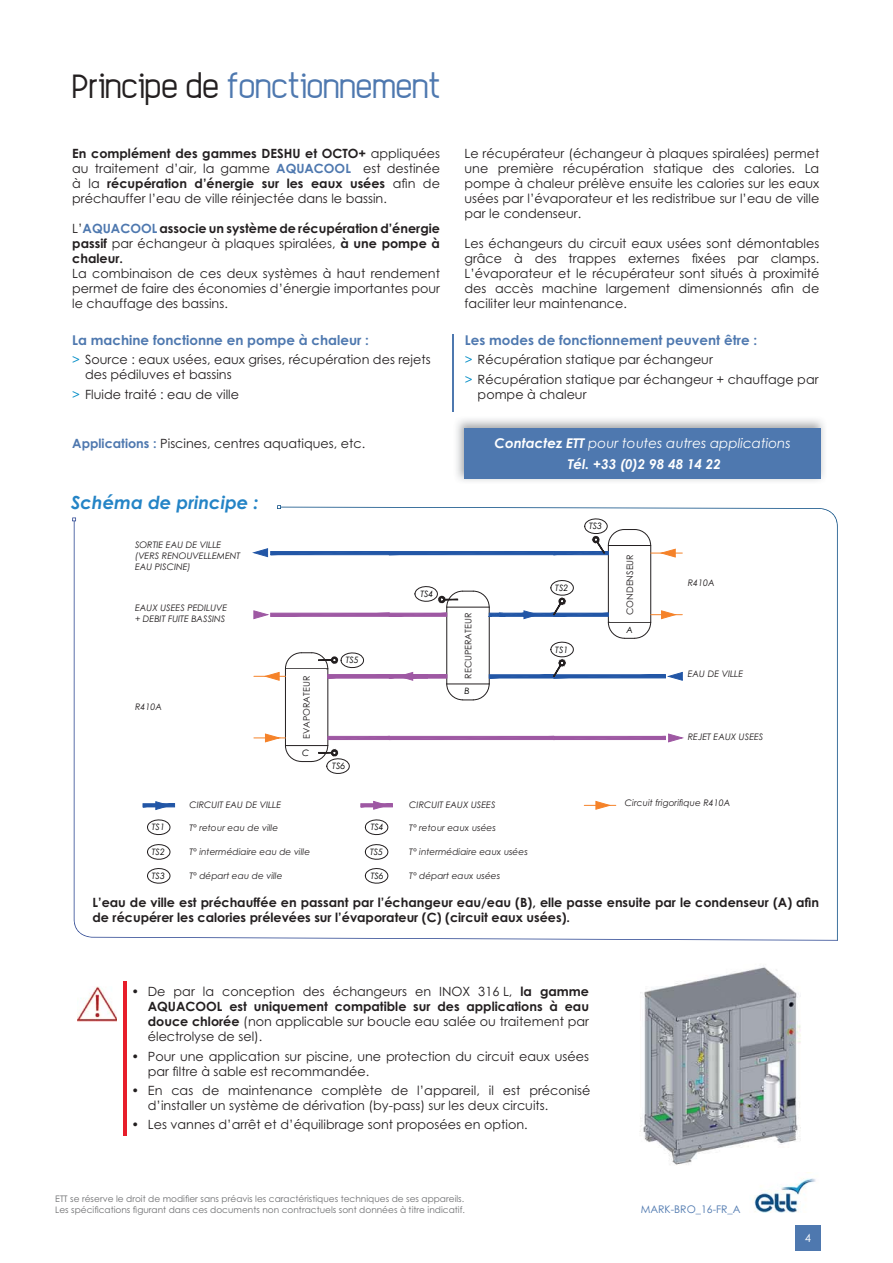
<style>
.page{position:relative;width:893px;height:1263px;background:#fff}
.page>*{position:absolute;margin:0;border:0;box-sizing:border-box;transform-origin:0 0}
.t1{font:24px "Elegan Tech";color:#4e78af}
.t2{font:italic 700 18px "Century Gothic";color:#2484c6}
.t3{font:700 13.5px "Century Gothic";color:#4e78af}
.t4{font:italic 700 13.5px/21px "Century Gothic";color:#fff;text-align:center}
.t5{font:12.75px/15px "Century Gothic";color:#231f20;text-align:justify}
.t6{font:700 12.75px/15px "Century Gothic";color:#231f20;text-align:justify}
.t7{font:11.25px "Century Gothic";color:#fff}
.t8{font:10.5px "Century Gothic";color:#4e78af}
.t9{font:italic 9px/10.8px "Century Gothic";color:#231f20}
.t10{font:9px/10.5px "Century Gothic";color:#6d6e70}
.t11{font:9px "Century Gothic";color:#231f20}
.t12{font:italic 8.85px/11.4px "Century Gothic";color:#000}
.s1{color:#231f20}
.s2{font-weight:700}
.s3{font-weight:700;color:#4e78af}
.s4{font-weight:400}
.s5{color:#4e78af}
.s6{color:#008dc7}
</style>
<div class="page">
<img style="left:754px;top:1172px;width:62px;height:40px">
<div style="left:795px;top:1225px;width:26px;height:26px;background:#4e78af"></div>
<hr style="left:452px;top:334px;width:1px;height:78px;background:#4e78af">
<img style="left:456px;top:419px;width:368px;height:62px">
<div style="left:464px;top:428px;width:357px;height:51px;background:#4e78af"></div>
<img style="left:640px;top:966px;width:161px;height:199px">
<hr style="left:124px;top:981px;width:3px;height:154px;background:#e71d2a">
<img style="left:78px;top:987px;width:38px;height:35px">
<svg style="left:277px;top:505px;width:4px;height:4px"></svg>
<svg style="left:74px;top:521px;width:764px;height:420px"></svg>
<svg style="left:72px;top:517px;width:4px;height:4px"></svg>
<svg style="left:116px;top:521px;width:661px;height:363px"></svg>
<svg style="left:253px;top:518px;width:430px;height:257px"></svg>
<svg style="left:595px;top:801px;width:15px;height:9px"></svg>
<hr style="left:584px;top:805px;width:32px;height:1px;background:#f58229">
<svg style="left:360px;top:801px;width:33px;height:9px"></svg>
<svg style="left:142px;top:801px;width:33px;height:9px"></svg>
<svg style="left:147px;top:818px;width:24px;height:18px"></svg>
<svg style="left:147px;top:842px;width:24px;height:43px"></svg>
<svg style="left:365px;top:818px;width:23px;height:18px"></svg>
<svg style="left:365px;top:842px;width:23px;height:43px"></svg>
<div style="left:135px;top:536px;width:116px;height:38px;background:#fff"></div>
<div style="left:135px;top:597px;width:116px;height:31px;background:#fff"></div>
<div style="left:135px;top:676px;width:116px;height:60px;background:#fff"></div>
<div style="left:189px;top:792px;width:144px;height:96px;background:#fff"></div>
<div style="left:409px;top:792px;width:144px;height:96px;background:#fff"></div>
<div style="left:625px;top:792px;width:143px;height:21px;background:#fff"></div>
<div style="left:688px;top:551px;width:117px;height:63px;background:#fff"></div>
<div style="left:688px;top:662px;width:117px;height:23px;background:#fff"></div>
<div style="left:688px;top:725px;width:117px;height:23px;background:#fff"></div>
<div style="left:286px;top:670px;width:40px;height:75px;background:#fff"></div>
<div style="left:448px;top:609px;width:40px;height:73px;background:#fff"></div>
<div style="left:610px;top:547px;width:40px;height:75px;background:#fff"></div>
<h1 class="t1" style="left:72px;top:76px;width:370px"><span class="s1">Principe de</span> fonctionnement</h1>
<p class="t5" style="left:72px;top:148px;width:369px"><span class="s2">En complément des gammes DESHU et OCTO+</span> appliquées au traitement d’air, la gamme <span class="s3">AQUACOOL</span> est destinée à la <span class="s2">récupération d’énergie sur les eaux usées</span> afin de préchauffer l’eau de ville réinjectée dans le bassin.</p>
<p class="t6" style="left:72px;top:223px;width:369px"><span class="s4">L’</span><span class="s5">AQUACOOL</span> associe un système de récupération d’énergie passif <span class="s4">par échangeur à plaques spiralées,</span> à une pompe à chaleur.</p>
<p class="t5" style="left:72px;top:268px;width:369px">La combinaison de ces deux systèmes à haut rendement permet de faire des économies d’énergie importantes pour le chauffage des bassins.</p>
<p class="t5" style="left:464px;top:148px;width:356px">Le récupérateur (échangeur à plaques spiralées) permet une première récupération statique des calories. La pompe à chaleur prélève ensuite les calories sur les eaux usées par l’évaporateur et les redistribue sur l’eau de ville par le condenseur.</p>
<p class="t5" style="left:464px;top:238px;width:356px">Les échangeurs du circuit eaux usées sont démontables grâce à des trappes externes fixées par clamps.<br>L’évaporateur et le récupérateur sont situés à proximité des accès machine largement dimensionnés afin de faciliter leur maintenance.</p>
<p class="t3" style="left:72px;top:335px;width:298px">La machine fonctionne en pompe à chaleur :</p>
<p class="t5" style="left:85px;top:353px;width:347px;text-indent:-13px"><span class="s6">&gt;</span> Source : eaux usées, eaux grises, récupération des rejets des pédiluves et bassins</p>
<p class="t5" style="left:72px;top:388px;width:168px"><span class="s6">&gt;</span> Fluide traité : eau de ville</p>
<p class="t5" style="left:72px;top:437px;width:294px"><span class="s3">Applications :</span> Piscines, centres aquatiques, etc.</p>
<p class="t4" style="left:495px;top:433px;width:298px">Contactez ETT <span class="s4">pour toutes autres applications<br></span>Tél. +33 (0)2 98 48 14 22</p>
<p class="t3" style="left:465px;top:335px;width:294px">Les modes de fonctionnement peuvent être :</p>
<p class="t5" style="left:465px;top:351px;width:355px;line-height:19.2px"><span class="s6">&gt;</span> Récupération statique par échangeur<br><span class="s6">&gt;</span> Récupération statique par échangeur + chauffage par</p>
<p class="t5" style="left:478px;top:388px;width:110px">pompe à chaleur</p>
<h2 class="t2" style="left:71px;top:492px;width:189px">Schéma de principe :</h2>
<p class="t12" style="left:143px;top:536px;width:86px">SORTIE EAU DE VILLE</p>
<p class="t9" style="left:135px;top:540px;width:107px">SORTIE EAU DE VILLE (VERS RENOUVELLEMENT<br>EAU PISCINE)</p>
<p class="t9" style="left:135px;top:603px;width:94px">EAUX USEES PEDILUVE + DEBIT FUITE BASSINS</p>
<p class="t12" style="left:143px;top:548px;width:105px">(VERS RENOUVELLEMENT<br>EAU DE PISCINE)</p>
<p class="t12" style="left:143px;top:603px;width:92px">EAUX USEES PEDILUVE + DEBIT FUITE BASSINS</p>
<p class="t12" style="left:143px;top:700px;width:28px">R410A</p>
<p class="t9" style="left:135px;top:702px;width:29px">R410A</p>
<p class="t11" style="left:303px;top:739px;width:65px;rotate:-90deg">EVAPORATEUR</p>
<p class="t12" style="left:302px;top:748px;width:9px">C</p>
<p class="t12" style="left:346px;top:655px;width:15px">TS5</p>
<p class="t12" style="left:332px;top:761px;width:15px">TS6</p>
<p class="t12" style="left:420px;top:589px;width:15px">TS4</p>
<p class="t11" style="left:465px;top:679px;width:67px;rotate:-90deg">RECUPERATEUR</p>
<p class="t12" style="left:465px;top:686px;width:7px">B</p>
<p class="t12" style="left:589px;top:521px;width:15px">TS3</p>
<p class="t12" style="left:555px;top:583px;width:15px">TS2</p>
<p class="t12" style="left:555px;top:645px;width:15px">TS1</p>
<p class="t11" style="left:627px;top:615px;width:62px;rotate:-90deg">CONDENSEUR</p>
<p class="t12" style="left:627px;top:625px;width:8px">A</p>
<p class="t9" style="left:688px;top:579px;width:29px">R410A</p>
<p class="t12" style="left:696px;top:583px;width:28px">R410A</p>
<p class="t9" style="left:688px;top:670px;width:57px">EAU DE VILLE</p>
<p class="t12" style="left:696px;top:672px;width:56px">EAU DE VILLE</p>
<p class="t9" style="left:688px;top:732px;width:77px">REJET EAUX USEES</p>
<p class="t12" style="left:696px;top:733px;width:75px">REJET EAUX USEES</p>
<p class="t12" style="left:152px;top:822px;width:15px">TS1</p>
<p class="t12" style="left:152px;top:847px;width:15px">TS2</p>
<p class="t12" style="left:152px;top:871px;width:15px">TS3</p>
<p class="t12" style="left:198px;top:800px;width:91px">CIRCUIT EAU DE VILLE</p>
<p class="t12" style="left:416px;top:800px;width:86px">CIRCUIT EAUX USEES</p>
<p class="t12" style="left:639px;top:797px;width:105px">Circuit frigorifique R410A</p>
<p class="t9" style="left:625px;top:798px;width:107px">Circuit frigorifique R410A</p>
<p class="t9" style="left:189px;top:800px;width:93px">CIRCUIT EAU DE VILLE</p>
<p class="t9" style="left:189px;top:824px;width:90px">T° retour eau de ville</p>
<p class="t9" style="left:189px;top:847px;width:122px">T° intermédiaire eau de ville</p>
<p class="t9" style="left:189px;top:871px;width:95px">T° départ eau de ville</p>
<p class="t9" style="left:409px;top:800px;width:88px">CIRCUIT EAUX USEES</p>
<p class="t9" style="left:409px;top:824px;width:88px">T° retour eaux usées</p>
<p class="t9" style="left:409px;top:847px;width:120px">T° intermédiaire eaux usées</p>
<p class="t9" style="left:409px;top:871px;width:92px">T° départ eaux usées</p>
<p class="t12" style="left:416px;top:822px;width:89px">T° Retour eaux usées</p>
<p class="t12" style="left:198px;top:822px;width:91px">T° Retour eau de ville</p>
<p class="t12" style="left:371px;top:822px;width:15px">TS4</p>
<p class="t12" style="left:370px;top:847px;width:15px">TS5</p>
<p class="t12" style="left:371px;top:871px;width:15px">TS6</p>
<p class="t12" style="left:198px;top:846px;width:120px">T° Intermédiaire eau de ville</p>
<p class="t12" style="left:416px;top:846px;width:118px">T° Intermédiaire eaux usées</p>
<p class="t12" style="left:198px;top:870px;width:93px">T° Départ eau de ville</p>
<p class="t12" style="left:416px;top:870px;width:91px">T° Départ eaux usées</p>
<p class="t6" style="left:92px;top:896px;width:728px">L’eau de ville est préchauffée en passant par l’échangeur eau/eau (B), elle passe ensuite par le condenseur (A) afin de récupérer les calories prélevées sur l’évaporateur (C) (circuit eaux usées).</p>
<p class="t5" style="left:148px;top:986px;width:443px;text-indent:-17px">• De par la conception des échangeurs en INOX 316 L, <span class="s2">la gamme AQUACOOL est uniquement compatible sur des applications à eau douce chlorée</span> (non applicable sur boucle eau salée ou traitement par électrolyse de sel).</p>
<p class="t5" style="left:148px;top:1050px;width:443px;text-indent:-17px">• Pour une application sur piscine, une protection du circuit eaux usées par filtre à sable est recommandée.</p>
<p class="t5" style="left:148px;top:1084px;width:444px;text-indent:-17px">• En cas de maintenance complète de l’appareil, il est préconisé d’installer un système de dérivation (by-pass) sur les deux circuits.</p>
<p class="t5" style="left:131px;top:1118px;width:398px">• Les vannes d’arrêt et d’équilibrage sont proposées en option.</p>
<p class="t10" style="left:55px;top:1194px;width:411px">ETT se réserve le droit de modifier sans préavis les caractéristiques techniques de ses appareils.<br>Les spécifications figurant dans ces documents non contractuels sont données à titre indicatif.</p>
<p class="t8" style="left:641px;top:1205px;width:101px">MARK-BRO_16-FR_A</p>
<p class="t7" style="left:805px;top:1234px;width:8px">4</p>
</div>
